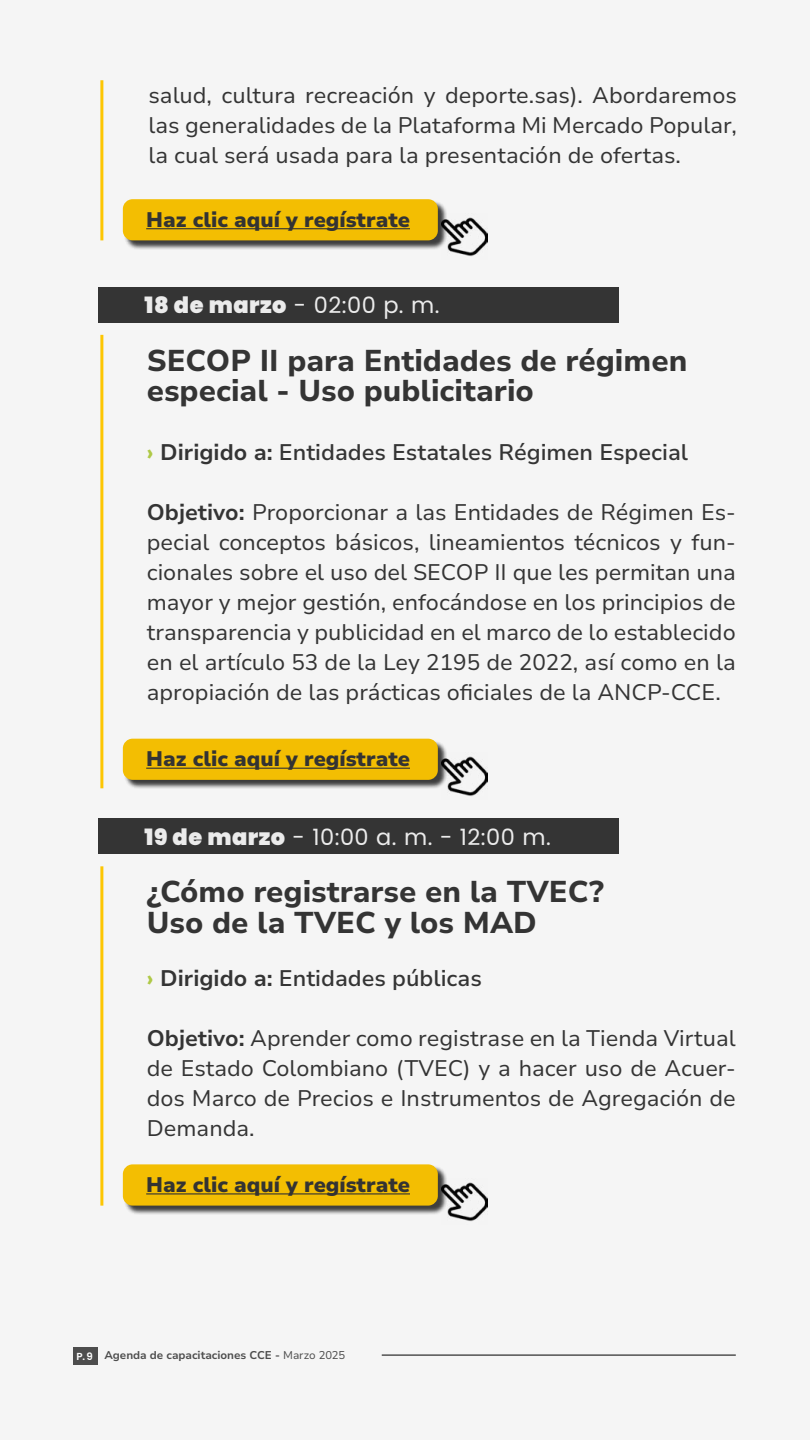
<style>
.page{position:relative;width:810px;height:1440px;background:#f5f5f5}
.page>*{position:absolute;margin:0;border:0;box-sizing:border-box;transform-origin:0 0}
.Titulo_txt_corrido{font:800 30px/30.8px "Nunito Sans 10 pt";color:#343434}
.Txt_corrido{font:22.5px/30px "Nunito Sans 10 pt";color:#343434;text-align:justify}
.Txt_corrido-2{font:600 22.5px "Nunito Sans 10 pt";color:#343434}
.Numeros{font:22.5px "Poppins";letter-spacing:.02em;color:#ebebeb}
.Txt_corrido-3{font:900 21px "Nunito Sans 10 pt";color:#333}
.t1{font:700 11.25px "Nunito Sans 10 pt";letter-spacing:-.005em;color:#4d4d4d}
.s1{font-weight:900}
.s2{font-weight:800;color:#afc947}
.s3{font-weight:700}
.s4{font-family:"Poppins";font-weight:600;font-size:10.2px;color:#fff}
.s5{font-weight:400}
</style>
<div class="page">
<div style="left:98px;top:287px;width:521px;height:36px;background:#343434"></div>
<hr style="left:100px;top:335px;width:3px;height:453px;background:#fdc603">
<svg style="left:122px;top:738px;width:366px;height:58px;fill:#f3be02"></svg>
<div style="left:98px;top:818px;width:521px;height:36px;background:#343434"></div>
<hr style="left:100px;top:866px;width:3px;height:340px;background:#fdc603">
<svg style="left:122px;top:1164px;width:366px;height:58px;fill:#f3be02"></svg>
<div style="left:73px;top:1347px;width:25px;height:17px;background:#4d4d4d"></div>
<hr style="left:382px;top:1355px;width:354px;height:1px;background:#000">
<hr style="left:100px;top:80px;width:3px;height:160px;background:#fdc603">
<svg style="left:122px;top:199px;width:366px;height:58px;fill:#f3be02"></svg>
<p class="Txt_corrido" style="left:148px;top:80px;width:590px">salud, cultura recreación y deporte.sas). Abordaremos las generalidades de la Plataforma Mi Mercado Popular, la cual será usada para la presentación de ofertas.</p>
<p class="Txt_corrido-3" style="left:146px;top:204px;width:265px">Haz clic aquí y regístrate</p>
<p class="Numeros" style="left:145px;top:292px;width:296px"><span class="s1">18 de marzo</span> - 02:00 p. m.</p>
<p class="Titulo_txt_corrido" style="left:147px;top:344px;width:542px">SECOP II para Entidades de régimen especial - Uso publicitario</p>
<p class="Txt_corrido-2" style="left:147px;top:436px;width:543px"><span class="s2">›</span> <span class="s3">Dirigido a:</span> Entidades Estatales Régimen Especial</p>
<p class="Txt_corrido" style="left:147px;top:496px;width:591px"><span class="s3">Objetivo:</span> Proporcionar a las Entidades de Régimen Es&shy;pecial conceptos básicos, lineamientos técnicos y fun&shy;cionales sobre el uso del SECOP II que les permitan una mayor y mejor gestión, enfocándose en los principios de transparencia y publicidad en el marco de lo establecido en el artículo 53 de la Ley 2195 de 2022, así como en la apropiación de las prácticas oficiales de la ANCP-CCE.</p>
<p class="Txt_corrido-3" style="left:146px;top:744px;width:265px">Haz clic aquí y regístrate</p>
<p class="Numeros" style="left:145px;top:824px;width:408px"><span class="s1">19 de marzo</span> - 10:00 a. m. - 12:00 m.</p>
<p class="Titulo_txt_corrido" style="left:147px;top:875px;width:459px">¿Cómo registrarse en la TVEC?</p>
<p class="Titulo_txt_corrido" style="left:147px;top:906px;width:392px">Uso de la TVEC y los MAD</p>
<p class="Txt_corrido-2" style="left:147px;top:963px;width:337px"><span class="s2">›</span> <span class="s3">Dirigido a:</span> Entidades públicas</p>
<p class="Txt_corrido" style="left:147px;top:1023px;width:591px"><span class="s3">Objetivo:</span> Aprender como registrase en la Tienda Virtual de Estado Colombiano (TVEC) y a hacer uso de Acuer&shy;dos Marco de Precios e Instrumentos de Agregación de Demanda.</p>
<p class="Txt_corrido-3" style="left:146px;top:1170px;width:265px">Haz clic aquí y regístrate</p>
<p class="t1" style="left:77px;top:1347px;width:270px"><span class="s4">P.9</span> Agenda de capacitaciones CCE - <span class="s5">Marzo 2025</span></p>
</div>
